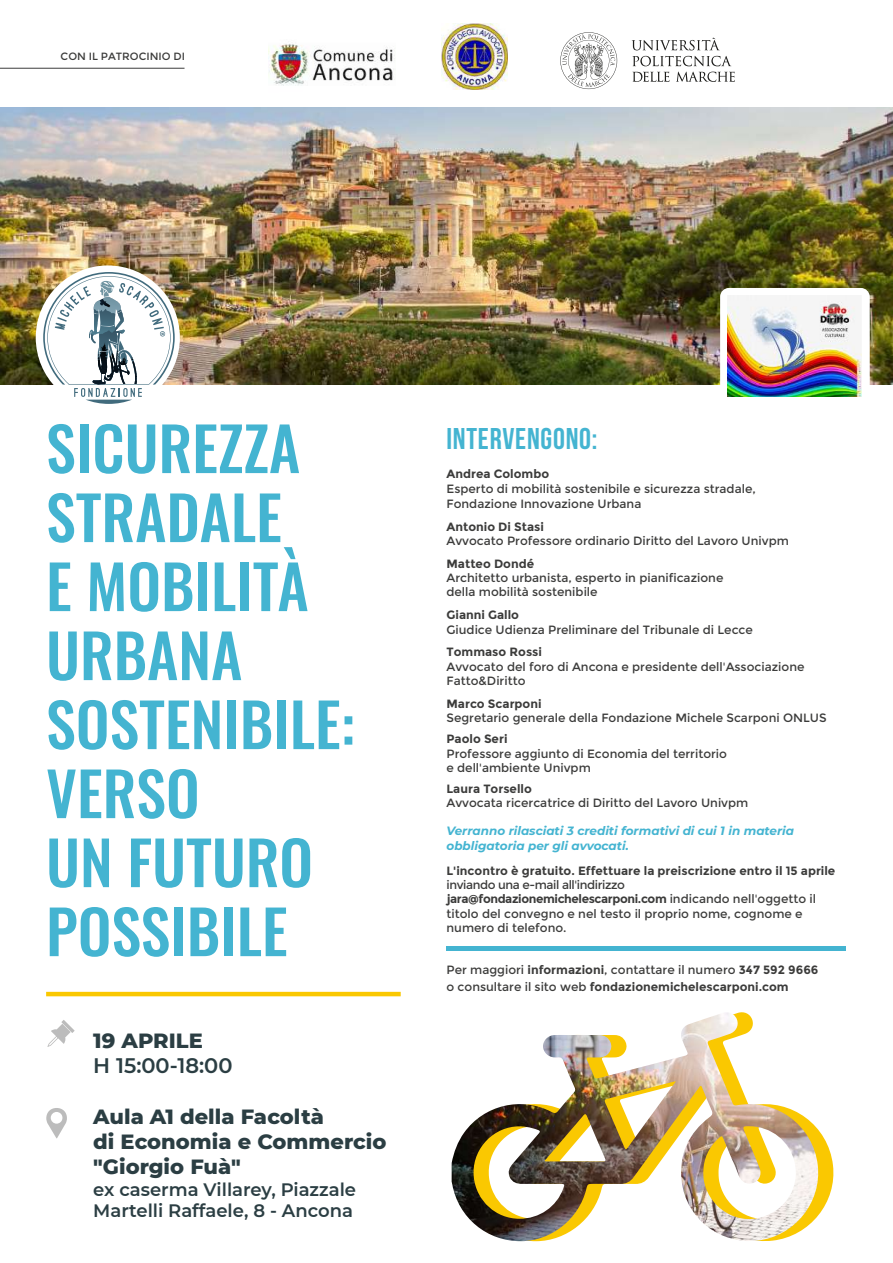
<style>
.page{position:relative;width:893px;height:1263px;background:#fff}
.page>*{position:absolute;margin:0;border:0;box-sizing:border-box;transform-origin:0 0}
.t1{font:500 60px/69px "Oswald";color:#44b4d1}
.t2{font:700 30px "Bebas Neue";letter-spacing:.025em;color:#44b4d1}
.t3{font:800 21px/25.2px "Montserrat";color:#2b3e43}
.t4{font:600 21px "Montserrat";color:#2b3e43}
.t5{font:600 18px/21.6px "Montserrat";color:#2b3e43}
.t6{font:12px/14.4px "Montserrat";color:#3c3c3b}
.t7{font:700 12px/16.5px "Montserrat";color:#3c3c3b}
.t8{font:italic 700 12px/14.4px "Montserrat";color:#44b4d1}
.t9{font:10.5px "Montserrat";color:#3c3c3b}
.s1{font-weight:700}
.s2{font-weight:400}
</style>
<div class="page">
<img style="left:0;top:107px;width:893px;height:278px">
<hr style="left:446px;top:947px;width:400px;height:4px;background:#44b4d1">
<svg style="left:822px;top:1135px;width:12px;height:75px"></svg>
<div style="left:36px;top:265px;width:144px;height:145px;background:#fff;border-radius:50%"></div>
<svg style="left:47px;top:1025px;width:23px;height:22px"></svg>
<svg style="left:61px;top:1020px;width:14px;height:13px"></svg>
<svg style="left:46px;top:1108px;width:21px;height:30px"></svg>
<hr style="left:46px;top:992px;width:355px;height:4px;background:#fac801">
<svg style="left:43px;top:272px;width:132px;height:132px"></svg>
<img style="left:452px;top:1012px;width:370px;height:230px">
<div style="left:720px;top:288px;width:150px;height:119px;background:#fff;border-radius:9px"></div>
<img style="left:728px;top:296px;width:134px;height:100px">
<hr style="left:0;top:68px;width:185px;height:1px;background:#3c3c3b">
<img style="left:268px;top:44px;width:127px;height:42px">
<svg style="left:560px;top:32px;width:57px;height:57px"></svg>
<svg style="left:632px;top:38px;width:87px;height:12px"></svg>
<svg style="left:632px;top:56px;width:99px;height:10px"></svg>
<svg style="left:632px;top:72px;width:37px;height:10px"></svg>
<svg style="left:676px;top:72px;width:59px;height:10px"></svg>
<img style="left:441px;top:23px;width:67px;height:66px">
<p class="t9" style="left:61px;top:50px;width:126px">CON IL PATROCINIO DI</p>
<h1 class="t1" style="left:46px;top:408px;width:310px">SICUREZZA<br>STRADALE<br>E MOBILITÀ<br>URBANA<br>SOSTENIBILE:<br>VERSO<br>UN FUTURO<br>POSSIBILE</h1>
<h2 class="t2" style="left:446px;top:423px;width:152px">INTERVENGONO:</h2>
<p class="t7" style="left:446px;top:466px;width:104px">Andrea Colombo</p>
<p class="t6" style="left:446px;top:482px;width:311px;line-height:15px">Esperto di mobilità sostenibile e sicurezza stradale,<br>Fondazione Innovazione Urbana</p>
<p class="t7" style="left:446px;top:518px;width:99px">Antonio Di Stasi</p>
<p class="t6" style="left:446px;top:534px;width:344px">Avvocato Professore ordinario Diritto del Lavoro Univpm</p>
<p class="t7" style="left:446px;top:555px;width:89px">Matteo Dondé</p>
<p class="t6" style="left:446px;top:571px;width:278px">Architetto urbanista, esperto in pianificazione della mobilità sostenibile</p>
<p class="t7" style="left:446px;top:606px;width:74px">Gianni Gallo</p>
<p class="t6" style="left:446px;top:623px;width:308px">Giudice Udienza Preliminare del Tribunale di Lecce</p>
<p class="t7" style="left:446px;top:644px;width:97px">Tommaso Rossi</p>
<p class="t6" style="left:446px;top:660px;width:360px">Avvocato del foro di Ancona e presidente dell'Associazione<br>Fatto&amp;Diritto</p>
<p class="t7" style="left:446px;top:695px;width:97px">Marco Scarponi</p>
<p class="t6" style="left:446px;top:711px;width:382px">Segretario generale della Fondazione Michele Scarponi ONLUS</p>
<p class="t7" style="left:446px;top:731px;width:63px">Paolo Seri</p>
<p class="t6" style="left:446px;top:746px;width:282px">Professore aggiunto di Economia del territorio e dell'ambiente Univpm</p>
<p class="t7" style="left:446px;top:780px;width:87px">Laura Torsello</p>
<p class="t6" style="left:446px;top:796px;width:303px">Avvocata ricercatrice di Diritto del Lavoro Univpm</p>
<p class="t8" style="left:446px;top:823px;width:349px">Verranno rilasciati 3 crediti formativi di cui 1 in materia obbligatoria per gli avvocati.</p>
<p class="t7" style="left:446px;top:862px;width:390px">L'incontro è gratuito. Effettuare la preiscrizione entro il 15 aprile</p>
<p class="t6" style="left:446px;top:878px;width:371px">inviando una e-mail all'indirizzo <span class="s1">jara@fondazionemichelescarponi.com</span> indicando nell'oggetto il titolo del convegno e nel testo il proprio nome, cognome e numero di telefono.</p>
<p class="t7" style="left:446px;top:962px;width:373px"><span class="s2">Per maggiori</span> informazioni<span class="s2">, contattare il numero</span> 347 592 9666 <span class="s2">o consultare il sito web</span> fondazionemichelescarponi.com</p>
<h3 class="t3" style="left:93px;top:1027px;width:111px">19 APRILE</h3>
<h3 class="t4" style="left:93px;top:1051px;width:141px">H 15:00-18:00</h3>
<h3 class="t3" style="left:93px;top:1103px;width:295px">Aula A1 della Facoltà<br>di Economia e Commercio "Giorgio Fuà"</h3>
<h3 class="t5" style="left:93px;top:1178px;width:264px">ex caserma Villarey, Piazzale<br>Martelli Raffaele, 8 - Ancona</h3>
</div>
